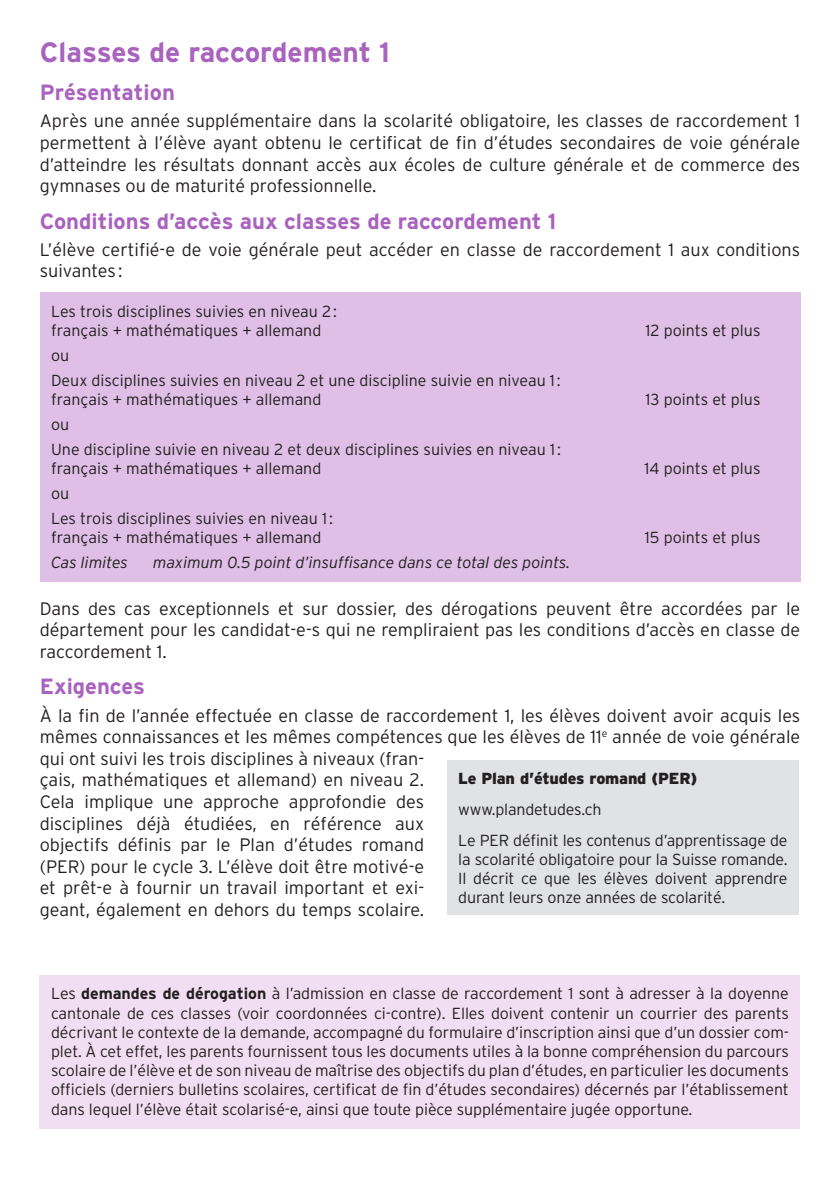
<style>
.page{position:relative;width:840px;height:1191px;background:#fff}
.page>*{position:absolute;margin:0;border:0;box-sizing:border-box;transform-origin:0 0}
.t1{font:700 28px "Interstate";color:#a962be}
.t2{font:700 22px "Interstate";color:#a962be}
.t3{font:300 18px/21.6px "Interstate";color:#231f20;text-align:justify}
.t4{font:300 16px/19.2px "Interstate";color:#231f20}
.t5{font:italic 300 16px "Interstate";color:#231f20}
.t6{font:900 16px "Interstate";letter-spacing:-.01em;color:#231f20}
.s1{font-weight:700}
</style>
<div class="page">
<div style="left:40px;top:292px;width:759px;height:289px;background:#dfbfe6"></div>
<div style="left:446px;top:760px;width:352px;height:154px;background:#e1e2e4"></div>
<div style="left:40px;top:975px;width:759px;height:153px;background:#f1def2"></div>
<h1 class="t1" style="left:40px;top:37px;width:351px">Classes de raccordement 1</h1>
<h2 class="t2" style="left:40px;top:80px;width:136px">Présentation</h2>
<p class="t3" style="left:40px;top:110px;width:761px">Après une année supplémentaire dans la scolarité obligatoire, les classes de raccordement 1 permettent à l’élève ayant obtenu le certificat de fin d’études secondaires de voie générale d’atteindre les résultats donnant accès aux écoles de culture générale et de commerce des gymnases ou de maturité professionnelle.</p>
<h2 class="t2" style="left:40px;top:208px;width:518px">Conditions d’accès aux classes de raccordement 1</h2>
<p class="t3" style="left:40px;top:238px;width:761px">L’élève certifié-e de voie générale peut accéder en classe de raccordement 1 aux conditions suivantes :</p>
<p class="t4" style="left:51px;top:301px;width:287px">Les trois disciplines suivies en niveau 2: français + mathématiques + allemand</p>
<p class="t4" style="left:645px;top:320px;width:116px">12 points et plus</p>
<p class="t4" style="left:51px;top:342px;width:511px;line-height:24.8px">ou<br>Deux disciplines suivies en niveau 2 et une discipline suivie en niveau 1:</p>
<p class="t4" style="left:51px;top:389px;width:271px">français + mathématiques + allemand</p>
<p class="t4" style="left:645px;top:389px;width:116px">13 points et plus</p>
<p class="t4" style="left:51px;top:411px;width:511px;line-height:24.8px">ou<br>Une discipline suivie en niveau 2 et deux disciplines suivies en niveau 1:</p>
<p class="t4" style="left:51px;top:458px;width:271px">français + mathématiques + allemand</p>
<p class="t4" style="left:644px;top:458px;width:117px">14 points et plus</p>
<p class="t4" style="left:51px;top:480px;width:283px;line-height:24.8px">ou<br>Les trois disciplines suivies en niveau 1:</p>
<p class="t4" style="left:51px;top:527px;width:271px">français + mathématiques + allemand</p>
<p class="t4" style="left:644px;top:527px;width:117px">15 points et plus</p>
<p class="t5" style="left:51px;top:553px;width:78px">Cas limites</p>
<p class="t5" style="left:153px;top:553px;width:418px">maximum 0.5 point d’insuffisance dans ce total des points.</p>
<p class="t3" style="left:40px;top:597px;width:761px">Dans des cas exceptionnels et sur dossier, des dérogations peuvent être accordées par le département pour les candidat-e-s qui ne rempliraient pas les conditions d’accès en classe de raccordement 1.</p>
<h2 class="t2" style="left:40px;top:674px;width:107px">Exigences</h2>
<p class="t3" style="left:40px;top:704px;width:761px;text-align:left">À la fin de l’année effectuée en classe de raccordement 1, les élèves doivent avoir acquis les mêmes connaissances et les mêmes compétences que les élèves de 11<sup>e</sup> année de voie générale qui ont suivi les trois disciplines à niveaux (fran-<br>çais, mathématiques et allemand) en niveau 2.<br>Cela implique une approche approfondie des<br>disciplines déjà étudiées, en référence aux<br>objectifs définis par le Plan d’études romand<br>(PER) pour le cycle 3. L’élève doit être motivé-e<br>et prêt-e à fournir un travail important et exi-<br>geant, également en dehors du temps scolaire.</p>
<p class="t6" style="left:458px;top:769px;width:240px">Le Plan d’études romand (PER)</p>
<p class="t4" style="left:458px;top:794px;width:330px;line-height:30.6px">www.plandetudes.ch<br>Le PER définit les contenus d’apprentissage de</p>
<p class="t4" style="left:458px;top:849px;width:330px;text-align:justify">la scolarité obligatoire pour la Suisse romande.<br>Il décrit ce que les élèves doivent apprendre durant leurs onze années de scolarité.</p>
<p class="t4" style="left:51px;top:984px;width:739px;text-align:justify">Les <span class="s1">demandes de dérogation</span> à l’admission en classe de raccordement 1 sont à adresser à la doyenne cantonale de ces classes (voir coordonnées ci-contre). Elles doivent contenir un courrier des parents décrivant le contexte de la demande, accompagné du formulaire d’inscription ainsi que d’un dossier com&shy;plet. À cet effet, les parents fournissent tous les documents utiles à la bonne compréhension du parcours scolaire de l’élève et de son niveau de maîtrise des objectifs du plan d’études, en particulier les documents officiels (derniers bulletins scolaires, certificat de fin d’études secondaires) décernés par l’établissement dans lequel l’élève était scolarisé-e, ainsi que toute pièce supplémentaire jugée opportune.</p>
</div>
